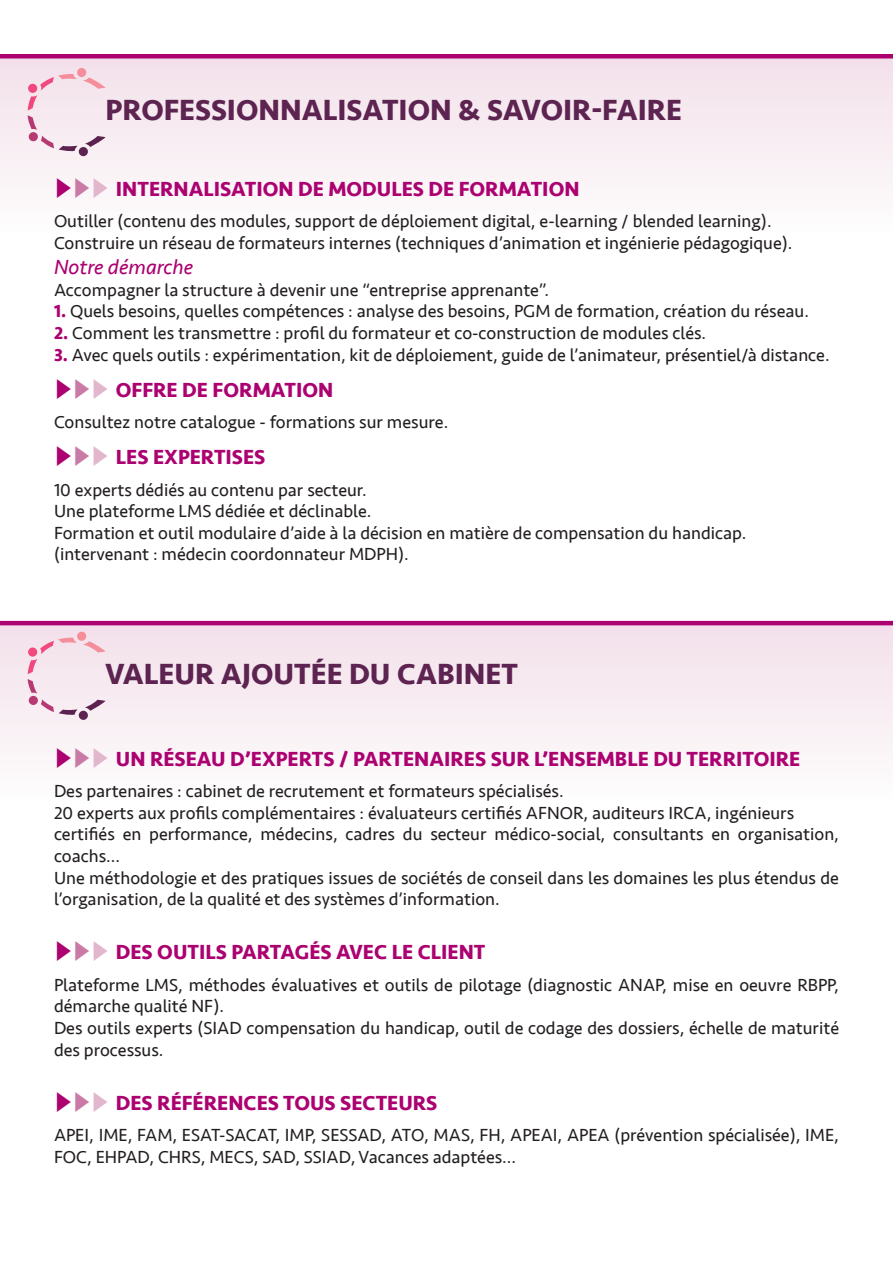
<style>
.page{position:relative;width:893px;height:1263px;background:#fff}
.page>*{position:absolute;margin:0;border:0;box-sizing:border-box;transform-origin:0 0}
.t1{font:700 30px "Seravek";color:#5d2351}
.t2{font:700 21px "Seravek";color:#ac0170}
.t3{font:italic 21px "Seravek";color:#ac0170}
.t4{font:18px/21.6px "Seravek";color:#231f20}
.s1{font-family:"Hira Kaku Pro N W3";font-weight:400}
.s2{font-family:"Hira Kaku Pro N W3";font-weight:400;color:#ca7ba5}
.s3{font-family:"Hira Kaku Pro N W3";font-weight:400;color:#e2b6cd}
.s4{font-weight:700;color:#ac0170}
</style>
<div class="page">
<div style="left:0;top:57px;width:893px;height:177px;background:linear-gradient(to bottom,#f2dfe9,#fefdfd)"></div>
<div style="left:0;top:54px;width:893px;height:5px;background:#ac0170"></div>
<div style="left:0;top:624px;width:893px;height:177px;background:linear-gradient(to bottom,#f2dfe9,#fefdfd)"></div>
<hr style="left:0;top:621px;width:893px;height:4px;background:#ac0170">
<div style="left:77px;top:632px;width:9px;height:9px;background:#f48e9b;border-radius:50%"></div>
<div style="left:79px;top:711px;width:9px;height:9px;background:#5c2250;border-radius:50%"></div>
<svg style="left:28px;top:637px;width:78px;height:79px;background:#eed4e0"></svg>
<div style="left:77px;top:68px;width:9px;height:9px;background:#f48e9b;border-radius:50%"></div>
<div style="left:79px;top:147px;width:9px;height:9px;background:#5c2250;border-radius:50%"></div>
<svg style="left:28px;top:74px;width:78px;height:78px;background:#eed5e0"></svg>
<h1 class="t1" style="left:106px;top:86px;width:578px">PROFESSIONNALISATION &amp; SAVOIR-FAIRE</h1>
<p class="t2" style="left:53px;top:172px;width:528px"><span class="s1">▶</span><span class="s2">▶︎</span> <span class="s3">▶︎</span> INTERNALISATION DE MODULES DE FORMATION</p>
<p class="t4" style="left:54px;top:211px;width:740px">Outiller (contenu des modules, support de déploiement digital, e-learning / blended learning).<br>Construire un réseau de formateurs internes (techniques d’animation et ingénierie pédagogique).</p>
<p class="t3" style="left:54px;top:250px;width:141px">Notre démarche</p>
<p class="t4" style="left:54px;top:279px;width:497px">Accompagner la structure à devenir une “entreprise apprenante”.</p>
<p class="t4" style="left:54px;top:301px;width:756px"><span class="s4">1.</span> Quels besoins, quelles compétences : analyse des besoins, PGM de formation, création du réseau.</p>
<p class="t4" style="left:54px;top:322px;width:654px"><span class="s4">2.</span> Comment les transmettre : profil du formateur et co-construction de modules clés.</p>
<p class="t4" style="left:54px;top:344px;width:777px"><span class="s4">3.</span> Avec quels outils : expérimentation, kit de déploiement, guide de l’animateur, présentiel/à distance.</p>
<p class="t2" style="left:53px;top:373px;width:282px"><span class="s1">▶</span><span class="s2">▶︎</span> <span class="s3">▶︎</span> OFFRE DE FORMATION</p>
<p class="t4" style="left:54px;top:411px;width:396px">Consultez notre catalogue - formations sur mesure.</p>
<p class="t2" style="left:53px;top:440px;width:214px"><span class="s1">▶</span><span class="s2">▶︎</span> <span class="s3">▶︎</span> LES EXPERTISES</p>
<p class="t4" style="left:54px;top:479px;width:694px">10 experts dédiés au contenu par secteur.<br>Une plateforme LMS dédiée et déclinable.<br>Formation et outil modulaire d’aide à la décision en matière de compensation du handicap. (intervenant : médecin coordonnateur MDPH).</p>
<h1 class="t1" style="left:106px;top:650px;width:166px">VALEU R AJOUT</h1>
<h1 class="t1" style="left:311px;top:650px;width:172px">ÉE DU CABINET</h1>
<p class="t2" style="left:53px;top:742px;width:749px"><span class="s1">▶</span><span class="s2">▶︎</span> <span class="s3">▶︎</span> UN RÉSEAU D’EXPERTS / PARTENAIRES SUR L’ENSEMBLE DU TERRITOIRE</p>
<p class="t4" style="left:54px;top:780px;width:786px">Des partenaires : cabinet de recrutement et formateurs spécialisés.<br>20 experts aux profils complémentaires : évaluateurs certifiés AFNOR, auditeurs IRCA, ingénieurs certifiés en performance, médecins, cadres du secteur médico-social, consultants en organisation, coachs...<br>Une méthodologie et des pratiques issues de sociétés de conseil dans les domaines les plus étendus de l’organisation, de la qualité et des systèmes d’information.</p>
<p class="t2" style="left:53px;top:935px;width:434px"><span class="s1">▶</span><span class="s2">▶︎</span> <span class="s3">▶︎</span> DES OUTILS PARTAGÉS AVEC LE CLI ENT</p>
<p class="t4" style="left:54px;top:974px;width:786px">Plateforme LMS, méthodes évaluatives et outils de pilotage (diagnostic ANAP, mise en oeuvre RBPP, démarche qualité NF).<br>Des outils experts (SIAD compensation du handicap, outil de codage des dossiers, échelle de maturité des processus.</p>
<p class="t2" style="left:53px;top:1086px;width:178px"><span class="s1">▶</span><span class="s2">▶︎</span> <span class="s3">▶︎</span> DES RÉFÉRENCES</p>
<p class="t2" style="left:283px;top:1086px;width:156px">TOUS SECTEURS</p>
<p class="t4" style="left:54px;top:1124px;width:786px">APEI, IME, FAM, ESAT-SACAT, IMP, SESSAD, ATO, MAS, FH, APEAI, APEA (prévention spécialisée), IME,<br>FOC, EHPAD, CHRS, MECS, SAD, SSIAD, Vacances adaptées...</p>
</div>
